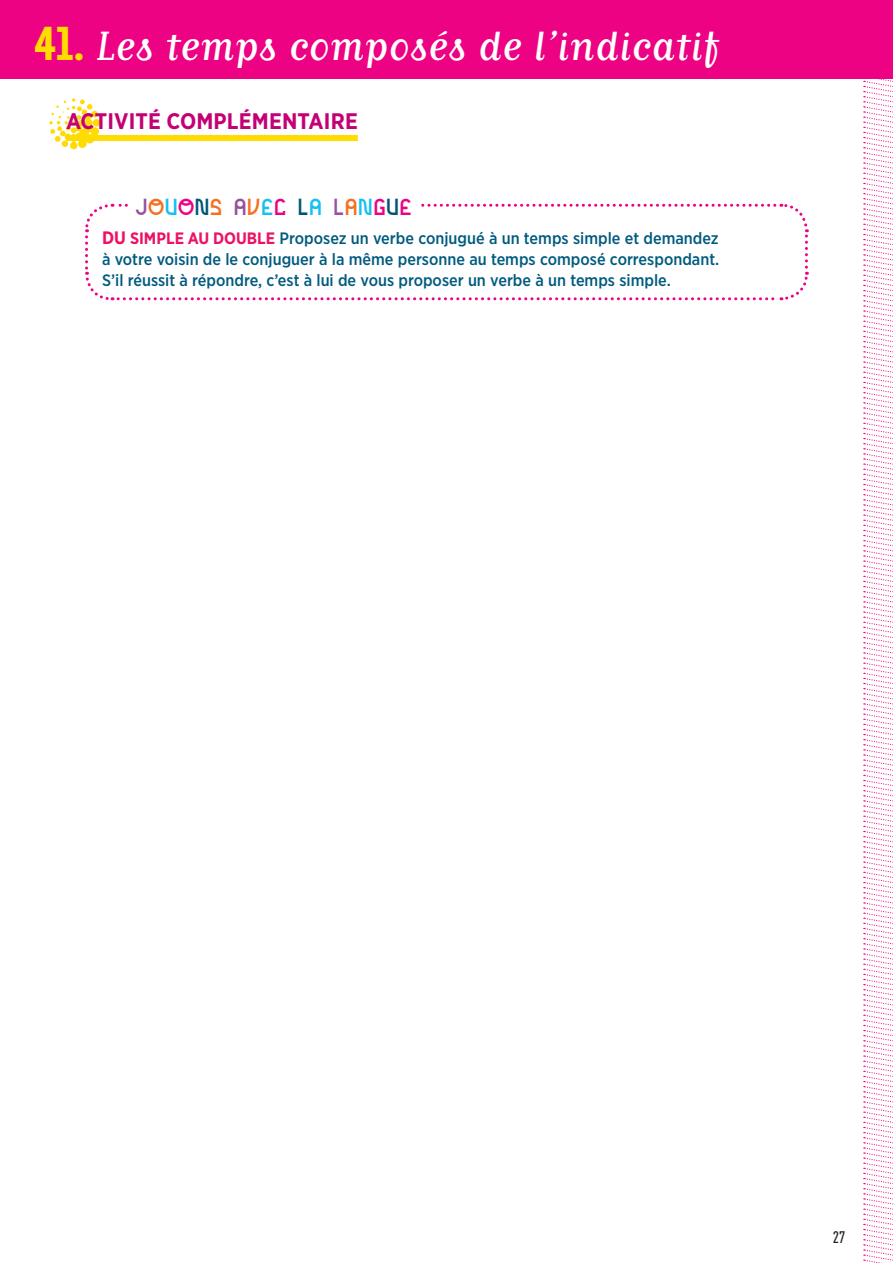
<style>
.page{position:relative;width:893px;height:1263px;background:#fff}
.page>*{position:absolute;margin:0;border:0;box-sizing:border-box;transform-origin:0 0}
.t1{font:75px "Dingbats 2 Circles Crosses OT";color:#ffdc01}
.Titre_page{font:48px "Matrix Script";letter-spacing:.005em;color:#fff}
._000_FICHES_titres_r{font:700 22.5px "Gotham Narrow";letter-spacing:.01em;color:#c30175}
.t2{font:21px "VTF Gulax regular";letter-spacing:.025em;color:#f37121}
.Consigne{font:500 16.5px/21px "Gotham Narrow";color:#005b7f;text-align:justify}
.t3{font:500 condensed 16.5px "DIN Pro";color:#231f20}
.s1{font-family:"Hydra Pro";font-weight:700;color:#ffdc01}
.s2{color:#97519f}
.s3{color:#15c0f2}
.s4{color:#ed0283}
.s5{color:#005578}
.s6{font-weight:700;font-size:18px;color:#ec1163}
.s7{font-weight:700;color:#ec1163}
</style>
<div class="page">
<div style="left:0;top:0;width:893px;height:79px;background:#ed0283"></div>
<svg style="left:863px;top:79px;width:30px;height:1184px"></svg>
<svg style="left:85px;top:203px;width:724px;height:98px"></svg>
<div style="left:129px;top:199px;width:289px;height:30px;background:#fff"></div>
<div style="left:66px;top:135px;width:292px;height:6px;background:#ffdc01"></div>
<p class="Titre_page" style="left:34px;top:22px;width:687px"><span class="s1">41.</span> Les temps composés de l’indicatif</p>
<p class="t1" style="left:44px;top:97px;width:64px">●</p>
<p class="_000_FICHES_titres_r" style="left:66px;top:107px;width:293px">ACTIVITÉ COMPLÉMENTAIRE</p>
<p class="t2" style="left:135px;top:192px;width:278px"><span class="s2">J</span>O<span class="s3">U</span><span class="s4">O</span><span class="s5">N</span>S <span class="s2">A</span>V<span class="s3">E</span><span class="s4">C</span> <span class="s5">L</span><span class="s3">A</span> <span class="s2">L</span>A<span class="s3">N</span><span class="s4">G</span><span class="s5">U</span><span class="s4">E</span></p>
<p class="Consigne" style="left:102px;top:227px;width:619px"><span class="s6">DU</span> <span class="s7">SIMPLE AU DOUBLE</span> Proposez un verbe conjugué à un temps simple et demandez à votre voisin de le conjuguer à la même personne au temps composé correspondant.<br>S’il réussit à répondre, c’est à lui de vous proposer un verbe à un temps simple.</p>
<p class="t3" style="left:833px;top:1225px;width:14px">27</p>
</div>
